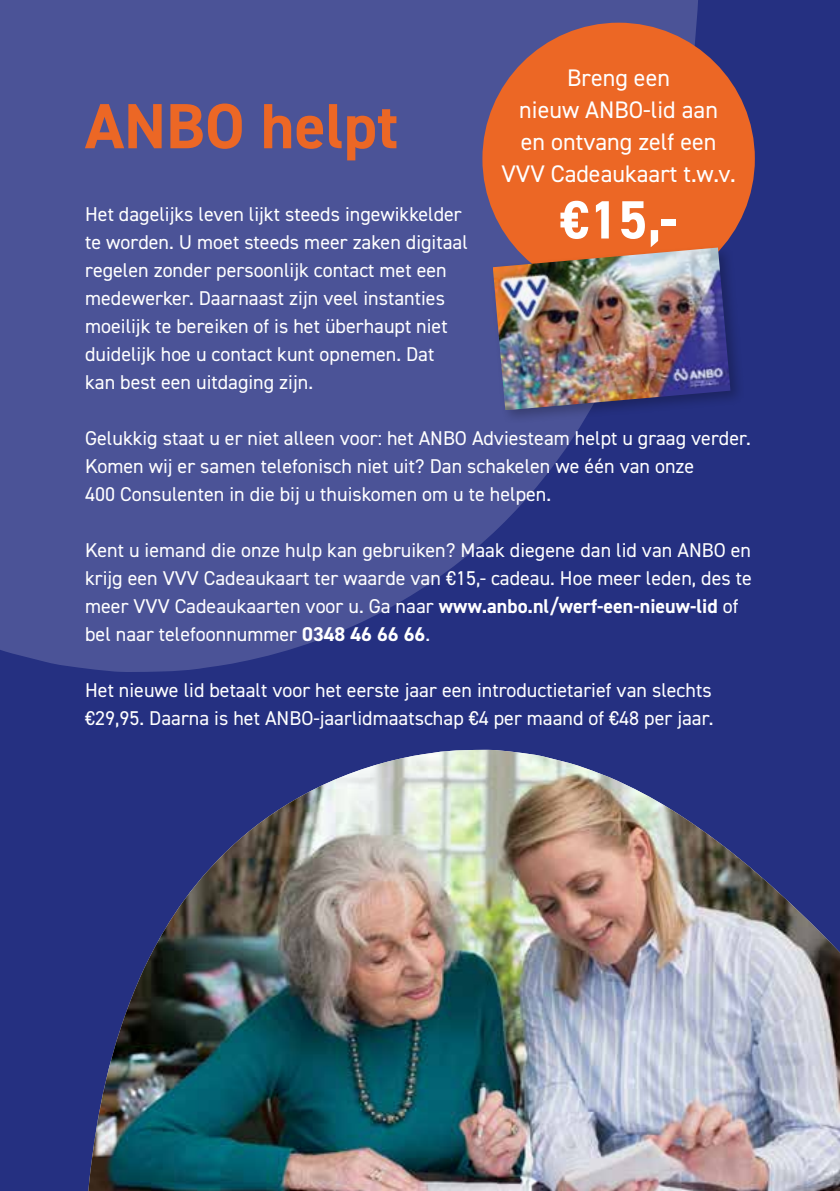
<style>
.page{position:relative;width:840px;height:1191px;background:#fff}
.page>*{position:absolute;margin:0;border:0;box-sizing:border-box;transform-origin:0 0}
.t1{font:700 64px "DIN2014";color:#ec6725}
.t2{font:700 54px "DIN2014";color:#fff}
.t3{font:24px/32px "DIN2014";color:#fff;text-align:center}
.t4{font:20px/28px "DIN2014";color:#fff}
.s1{font-weight:700}
</style>
<div class="page">
<div style="left:0;top:0;width:839px;height:1191px;background:#253081"></div>
<img style="left:88px;top:750px;width:751px;height:441px">
<svg style="left:0;top:0;width:700px;height:672px;fill:#4b5397"></svg>
<div style="left:482px;top:23px;width:272px;height:272px;background:#ec6725;border-radius:50%"></div>
<div style="left:488px;top:243px;width:256px;height:182px;background:#000;opacity:.25"></div>
<img style="left:492px;top:247px;width:238px;height:163px">
<p class="t3" style="left:501px;top:62px;width:236px">Breng een<br>nieuw ANBO-lid aan<br>en ontvang zelf een<br>VVV Cadeaukaart t.w.v.</p>
<h2 class="t2" style="left:559px;top:184px;width:119px">€15,-</h2>
<h1 class="t1" style="left:85px;top:84px;width:314px">ANBO helpt</h1>
<p class="t4" style="left:85px;top:199px;width:384px">Het dagelijks leven lijkt steeds ingewikkelder te worden. U moet steeds meer zaken digitaal regelen zonder persoonlijk contact met een medewerker. Daarnaast zijn veel instanties moeilijk te bereiken of is het überhaupt niet duidelijk hoe u contact kunt opnemen. Dat kan best een uitdaging zijn.</p>
<p class="t4" style="left:85px;top:423px;width:667px">Gelukkig staat u er niet alleen voor: het ANBO Adviesteam helpt u graag verder.<br>Komen wij er samen telefonisch niet uit? Dan schakelen we één van onze<br>400 Consulenten in die bij u thuiskomen om u te helpen.</p>
<p class="t4" style="left:85px;top:535px;width:668px">Kent u iemand die onze hulp kan gebruiken? Maak diegene dan lid van ANBO en krijg een VVV Cadeaukaart ter waarde van €15,- cadeau. Hoe meer leden, des te meer VVV Cadeaukaarten voor u. Ga naar <span class="s1">www.anbo.nl/werf-een-nieuw-lid</span> of bel naar telefoonnummer <span class="s1">0348 46 66 66</span>.</p>
<p class="t4" style="left:85px;top:675px;width:629px">Het nieuwe lid betaalt voor het eerste jaar een introductietarief van slechts €29,95. Daarna is het ANBO-jaarlidmaatschap €4 per maand of €48 per jaar.</p>
</div>
